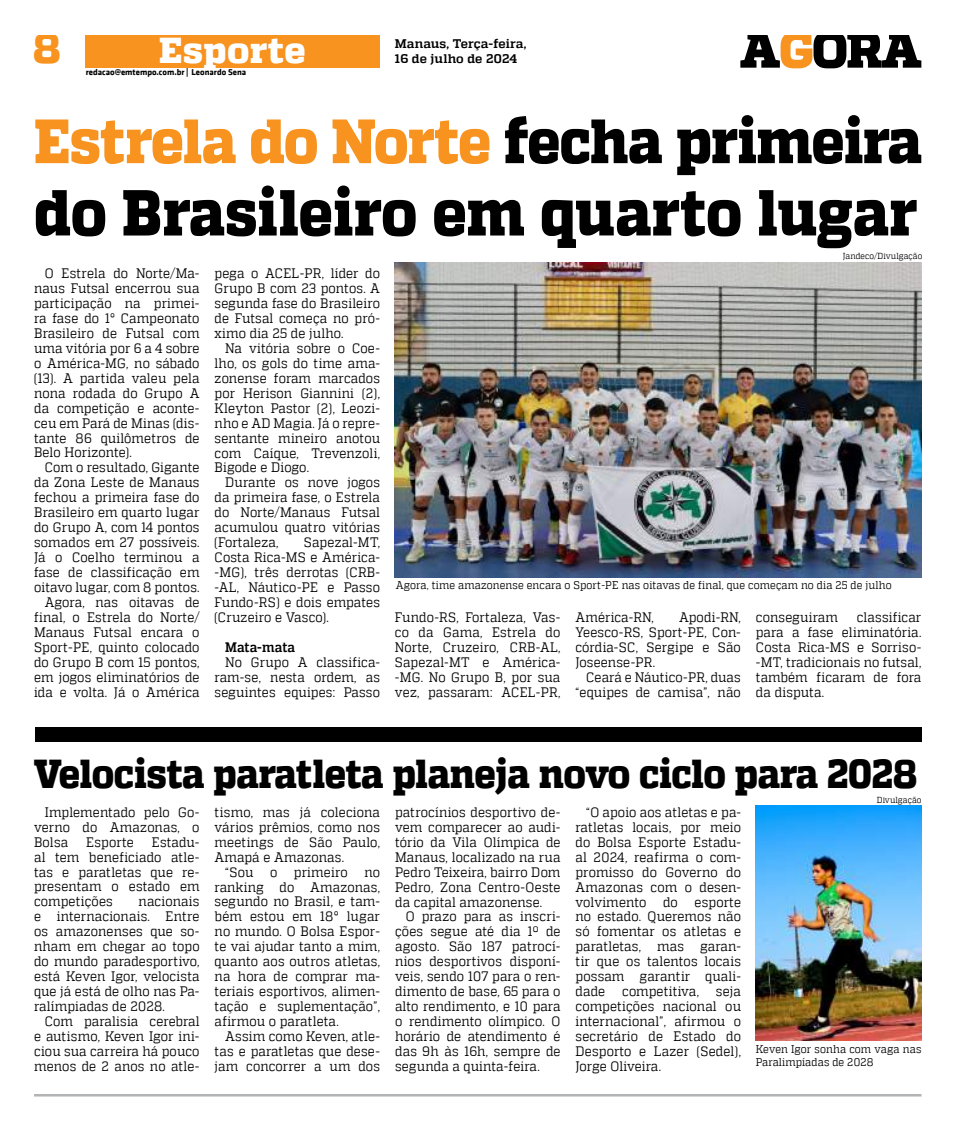
<style>
.page{position:relative;width:957px;height:1134px;background:#fff}
.page>*{position:absolute;margin:0;border:0;box-sizing:border-box;transform-origin:0 0}
.t1{font:800 64.88px "MW Quadon";letter-spacing:-.005em;color:#000;scale:.9 1}
.t2{font:800 62.38px "MW Quadon";letter-spacing:-.02em;color:#f7931e;scale:.9 1}
.t3{font:800 41.5px "MW Quadon";color:#f7931e}
.t4{font:800 40.25px "MW Quadon";letter-spacing:-.015em;color:#000;scale:.9 1}
.t5{font:800 36px "MW Quadon";letter-spacing:.01em;color:#fff}
.t6{font:13.75px/15px "MW Quadon";letter-spacing:.01em;color:#000;text-align:justify;scale:.9 1}
.t7{font:700 13.75px "MW Quadon";letter-spacing:-.005em;color:#000;scale:.9 1}
.t8{font:700 12.5px "MW Quadon";letter-spacing:.005em;color:#000}
.t9{font:11.25px/13.5px "MW Quadon";letter-spacing:.01em;color:#000;scale:.9 1}
.t10{font:700 8.75px "MW Klavika Bd";color:#000}
.t11{font:8.75px "MW Quadon";letter-spacing:.01em;color:#000;scale:.9 1}
.s1{color:#000}
</style>
<div class="page">
<hr style="left:34px;top:1094px;width:887px;height:2px;background:#b1b3b5">
<div style="left:35px;top:727px;width:886px;height:15px;background:#000"></div>
<img style="left:395px;top:263px;width:526px;height:314px">
<img style="left:756px;top:806px;width:165px;height:234px">
<svg style="left:740px;top:35px;width:181px;height:33px"></svg>
<div style="left:86px;top:35px;width:294px;height:33px;background:#f7931e"></div>
<h3 class="t3" style="left:33px;top:24px;width:29px">8</h3>
<h3 class="t5" style="left:159px;top:29px;width:148px">Esporte</h3>
<p class="t10" style="left:86px;top:66px;width:162px">redacao@emtempo.com.br | Leonardo Sena</p>
<p class="t8" style="left:395px;top:37px;width:133px">Manaus, Terça-feira,</p>
<p class="t8" style="left:395px;top:52px;width:124px">16 de julho de 2024</p>
<h2 class="t2" style="left:34px;top:105px;width:988px">Estrela do Norte <span class="s1">fecha primeira</span></h2>
<h1 class="t1" style="left:34px;top:175px;width:983px">do Brasileiro em quarto lugar</h1>
<p class="t6" style="left:34px;top:265px;width:185px;text-indent:11px">O Estrela do Norte/Ma&shy;naus Futsal encerrou sua participação na primei&shy;ra fase do 1° Campeonato Brasileiro de Futsal com uma vitória por 6 a 4 sobre o América-MG, no sábado (13). A partida valeu pela nona rodada do Grupo A da competição e aconte&shy;ceu em Pará de Minas (dis&shy;tante 86 quilômetros de Belo Horizonte).</p>
<p class="t6" style="left:34px;top:460px;width:185px;text-align:right">Com o resultado, Gigante da Zona Leste de Manaus fechou a primeira fase do<br>Brasileiro em quarto lugar do Grupo A, com 14 pontos somados em 27 possíveis.<br>Já o Coelho terminou a fase de classificação em oitavo lugar, com 8 pontos.<br>Agora, nas oitavas de final, o Estrela do Norte/<br>Manaus Futsal encara o<br>Sport-PE, quinto colocado do Grupo B com 15 pontos, em jogos eliminatórios de ida e volta. Já o América</p>
<p class="t6" style="left:215px;top:266px;width:185px">pega o ACEL-PR, líder do Grupo B com 23 pontos. A segunda fase do Brasileiro de Futsal começa no pró&shy;ximo dia 25 de julho.</p>
<p class="t6" style="left:215px;top:340px;width:185px;text-indent:11px">Na vitória sobre o Coe&shy;lho, os gols do time ama&shy;zonense foram marcados por Herison Giannini (2), Kleyton Pastor (2), Leozi&shy;nho e AD Magia. Já o repre&shy;sentante mineiro anotou com Caíque, Trevenzoli, Bigode e Diogo.</p>
<p class="t6" style="left:215px;top:475px;width:185px;text-indent:11px">Durante os nove jogos da primeira fase, o Estrela do Norte/Manaus Futsal acumulou quatro vitórias (Fortaleza,</p>
<p class="t6" style="left:215px;top:535px;width:185px;text-indent:89px">Sapezal-MT, Costa Rica-MS e América--MG), três derrotas (CRB--AL, Náutico-PE e Passo Fundo-RS) e dois empates (Cruzeiro e Vasco).</p>
<p class="t7" style="left:225px;top:639px;width:79px">Mata-mata</p>
<p class="t6" style="left:215px;top:655px;width:185px;text-indent:11px">No Grupo A classifica&shy;ram-se, nesta ordem, as seguintes equipes: Passo</p>
<p class="t11" style="left:843px;top:251px;width:90px">Jandeco/Divulgação</p>
<p class="t9" style="left:396px;top:578px;width:552px">Agora, time amazonense encara o Sport-PE nas oitavas de final, que começam no dia 25 de julho</p>
<p class="t6" style="left:395px;top:610px;width:185px">Fundo-RS, Fortaleza, Vas&shy;co da Gama, Estrela do Norte, Cruzeiro, CRB-AL, Sapezal-MT e América--MG. No Grupo B, por sua vez, passaram: ACEL-PR,</p>
<p class="t6" style="left:575px;top:610px;width:89px">América-RN,</p>
<p class="t6" style="left:575px;top:610px;width:185px;text-indent:104px">Apodi-RN, Yeesco-RS, Sport-PE, Con&shy;córdia-SC, Sergipe e São Joseense-PR.</p>
<p class="t6" style="left:575px;top:670px;width:185px;text-align:right">Ceará e Náutico-PR, duas “equipes de camisa”, não</p>
<p class="t6" style="left:756px;top:610px;width:185px;text-indent:101px">classificar para a fase eliminatória.<br>Costa Rica-MS e Sorriso--MT, tradicionais no futsal, também ficaram de fora da disputa.</p>
<p class="t6" style="left:756px;top:610px;width:93px">conseguiram</p>
<h3 class="t4" style="left:34px;top:750px;width:983px">Velocista paratleta planeja novo ciclo para 2028</h3>
<p class="t11" style="left:876px;top:794px;width:51px">Divulgação</p>
<p class="t6" style="left:34px;top:804px;width:185px;text-indent:11px">Implementado pelo Go&shy;verno do Amazonas, o Bolsa</p>
<p class="t6" style="left:215px;top:804px;width:185px">tismo, mas já coleciona vários prêmios, como nos meetings de São Paulo, Amapá e Amazonas.</p>
<p class="t6" style="left:215px;top:864px;width:185px;text-indent:11px">“Sou o primeiro no ranking do Amazonas, segundo no Brasil, e tam&shy;bém estou em 18° lugar no mundo. O Bolsa Espor&shy;te vai ajudar tanto a mim, quanto aos outros atletas, na hora de comprar ma&shy;teriais esportivos, alimen&shy;tação e suplementação”, afirmou o paratleta.</p>
<p class="t6" style="left:215px;top:1029px;width:185px;text-indent:11px">Assim como Keven, atle&shy;tas e paratletas que dese&shy;jam concorrer a um dos</p>
<p class="t6" style="left:395px;top:804px;width:185px">patrocínios desportivo de&shy;vem comparecer ao audi&shy;tório da Vila Olímpica de Manaus, localizado na rua Pedro Teixeira, bairro Dom Pedro, Zona Centro-Oeste da capital amazonense.</p>
<p class="t6" style="left:395px;top:909px;width:185px;text-indent:11px">O prazo para as inscri&shy;ções segue até dia 1º de agosto. São 187 patrocí&shy;nios desportivos disponí&shy;veis, sendo 107 para o ren&shy;dimento de base, 65 para o alto rendimento, e 10 para o rendimento olímpico. O horário de atendimento é das 9h às 16h, sempre de segunda a quinta-feira.</p>
<p class="t6" style="left:575px;top:804px;width:185px;text-indent:11px">“O apoio aos atletas e pa&shy;ratletas locais, por meio do Bolsa Esporte Estadu&shy;al 2024, reafirma o com&shy;promisso do Governo do Amazonas com o desen&shy;volvimento do esporte no estado. Queremos não só fomentar os atletas e paratletas, mas garan&shy;tir que os talentos locais possam garantir quali&shy;dade competitiva, seja competições nacional ou internacional”, afirmou o secretário de Estado do Desporto e Lazer (Sedel), Jorge Oliveira.</p>
<p class="t6" style="left:34px;top:834px;width:185px;text-indent:118px">Estadu&shy;al tem beneficiado atle&shy;tas e paratletas que re&shy;presentam o estado em competições</p>
<p class="t6" style="left:86px;top:834px;width:54px">Esporte</p>
<p class="t6" style="left:34px;top:894px;width:185px;text-indent:104px">nacionais e internacionais. Entre os amazonenses que so&shy;nham em chegar ao topo do mundo paradesportivo, está Keven Igor, velocista que já está de olho nas Pa&shy;ralímpiadas de 2028.</p>
<p class="t6" style="left:34px;top:1014px;width:185px;text-indent:11px">Com paralisia cerebral e autismo, Keven Igor ini&shy;ciou sua carreira há pouco menos de 2 anos no atle-</p>
<p class="t9" style="left:756px;top:1042px;width:185px">Keven Igor sonha com vaga nas<br>Paralimpíadas de 2028</p>
</div>
